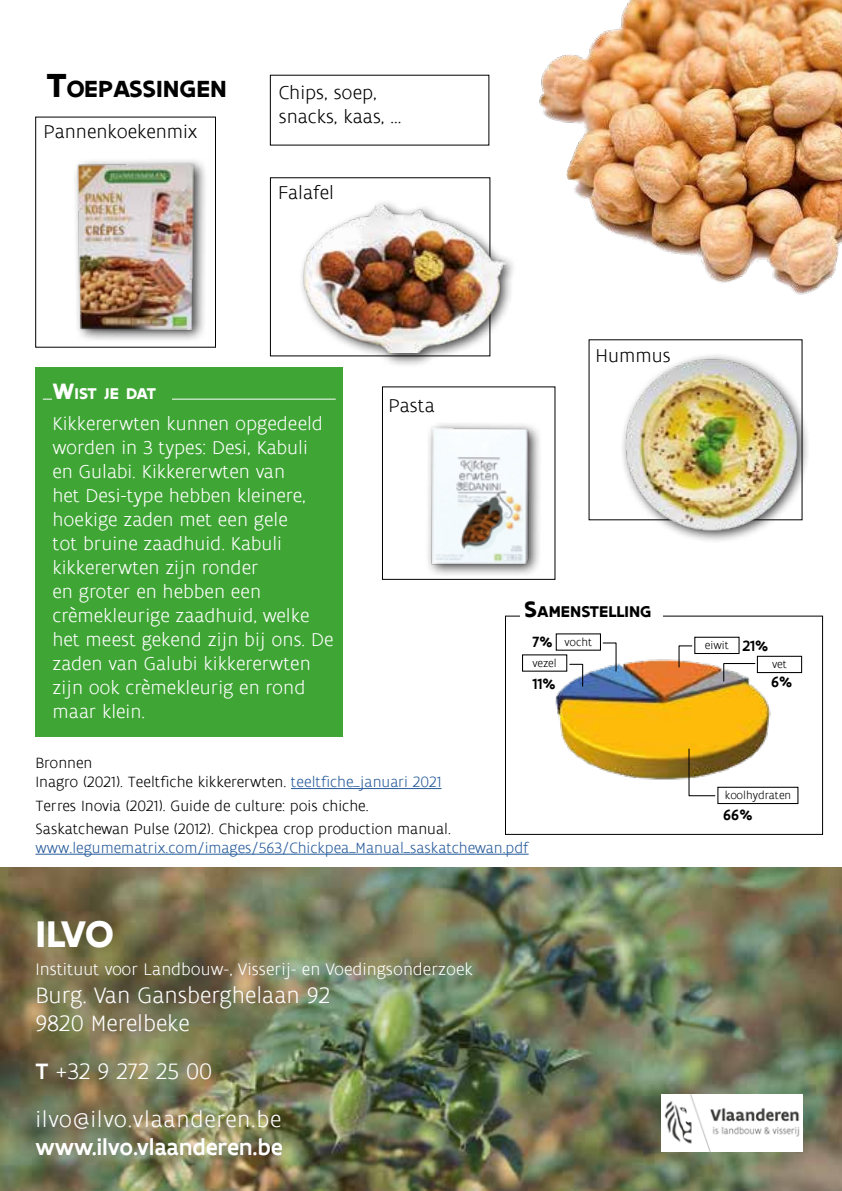
<style>
.page{position:relative;width:842px;height:1191px;background:#fff}
.page>*{position:absolute;margin:0;border:0;box-sizing:border-box;transform-origin:0 0}
.t1{font:700 40px "Flanders Art Sans";color:#fff}
.t2{font:700 25.2px "Flanders Art Sans";color:#000}
.t3{font:300 24px/28px "Flanders Art Sans";color:#fff}
.t4{font:300 24px/48px "Flanders Art Sans";letter-spacing:.03em;color:#fff}
.t5{font:500 24px "Flanders Art Sans";color:#fff}
.t6{font:300 20px/24px "Flanders Art Sans";color:#fff}
.t7{font:300 20px/24px "Flanders Art Sans";color:#000}
.t8{font:300 18px "Flanders Art Sans";color:#fff}
.t9{font:700 16.8px "Flanders Art Sans";color:#000}
.t10{font:700 16.8px "Flanders Art Sans";letter-spacing:-.03em;color:#fff}
.t11{font:300 16px/19.2px "Flanders Art Sans";color:#000}
.t12{font:300 16px "Flanders Art Sans";color:#275b9b}
.t13{font:500 16px "Flanders Art Sans";color:#000}
.t14{font:300 12px "Flanders Art Sans";color:#000}
.s1{font-size:36px}
.s2{font-size:24px}
.s3{color:#275b9b}
.s4{font-weight:500}
</style>
<div class="page">
<div style="left:270px;top:177px;width:220px;height:179px;border:1px solid #000"></div>
<img style="left:539px;top:0;width:303px;height:295px">
<img style="left:0;top:867px;width:842px;height:324px">
<div style="left:298px;top:199px;width:219px;height:169px;background:#000;opacity:.75"></div>
<img style="left:300px;top:205px;width:205px;height:147px">
<div style="left:620px;top:353px;width:191px;height:191px;background:#000;opacity:.75"></div>
<img style="left:614px;top:358px;width:188px;height:184px">
<div style="left:35px;top:367px;width:308px;height:369px;background:#3fa535"></div>
<hr style="left:43px;top:398px;width:293px;height:1px;background:#fff">
<div style="left:55px;top:383px;width:117px;height:29px;background:#3fa535"></div>
<div style="left:53px;top:381px;width:117px;height:29px;background:#3fa535"></div>
<div style="left:425px;top:421px;width:118px;height:156px;background:#000;opacity:.75"></div>
<img style="left:426px;top:421px;width:111px;height:151px">
<div style="left:35px;top:117px;width:181px;height:230px;border:1px solid #000"></div>
<div style="left:72px;top:157px;width:136px;height:186px;background:#000;opacity:.75"></div>
<img style="left:72px;top:157px;width:135px;height:181px">
<img style="left:661px;top:1094px;width:141px;height:57px">
<div style="left:505px;top:616px;width:318px;height:218px;border:1px solid #000"></div>
<div style="left:757px;top:656px;width:45px;height:17px;border:1px solid #000"></div>
<img style="left:532px;top:654px;width:241px;height:151px">
<svg style="left:678px;top:645px;width:15px;height:23px"></svg>
<div style="left:717px;top:786px;width:81px;height:18px;border:1px solid #000"></div>
<svg style="left:569px;top:663px;width:15px;height:24px"></svg>
<div style="left:694px;top:636px;width:45px;height:18px;border:1px solid #000"></div>
<svg style="left:723px;top:662px;width:33px;height:20px"></svg>
<svg style="left:688px;top:748px;width:28px;height:48px"></svg>
<div style="left:521px;top:595px;width:142px;height:35px;background:#fff"></div>
<svg style="left:602px;top:642px;width:15px;height:30px"></svg>
<hr style="left:291px;top:788px;width:150px;height:1px;background:#275b9b">
<hr style="left:35px;top:854px;width:494px;height:1px;background:#275b9b">
<p class="t2" style="left:47px;top:73px;width:182px"><span class="s1">T</span>OEPASSINGEN</p>
<p class="t7" style="left:44px;top:120px;width:155px">Pannenkoekenmix</p>
<p class="t7" style="left:279px;top:81px;width:124px">Chips, soep, snacks, kaas, ...</p>
<p class="t7" style="left:278px;top:181px;width:57px">Falafel</p>
<p class="t10" style="left:53px;top:383px;width:105px"><span class="s2">W</span>IST JE DAT</p>
<p class="t7" style="left:389px;top:394px;width:48px">Pasta</p>
<p class="t6" style="left:53px;top:412px;width:282px">Kikkererwten kunnen opgedeeld worden in 3 types: Desi, Kabuli<br>en Gulabi. Kikkererwten van<br>het Desi-type hebben kleinere, hoekige zaden met een gele<br>tot bruine zaadhuid. Kabuli kikkererwten zijn ronder<br>en groter en hebben een crèmekleurige zaadhuid, welke het meest gekend zijn bij ons. De zaden van Galubi kikkererwten zijn ook crèmekleurig en rond maar klein.</p>
<p class="t7" style="left:596px;top:344px;width:77px">Hummus</p>
<p class="t9" style="left:524px;top:600px;width:129px"><span class="s2">S</span>AMENSTELLING</p>
<p class="t13" style="left:532px;top:631px;width:22px">7%</p>
<p class="t13" style="left:742px;top:636px;width:27px">21%</p>
<p class="t14" style="left:565px;top:635px;width:29px">vocht</p>
<p class="t14" style="left:705px;top:638px;width:25px">eiwit</p>
<p class="t14" style="left:532px;top:656px;width:26px">vezel</p>
<p class="t14" style="left:772px;top:657px;width:16px">vet</p>
<p class="t13" style="left:533px;top:673px;width:25px">11%</p>
<p class="t13" style="left:771px;top:671px;width:23px">6%</p>
<p class="t11" style="left:35px;top:753px;width:408px">Bronnen<br>Inagro (2021). Teeltfiche kikkererwten. <span class="s3">teeltfiche_januari 2021</span></p>
<p class="t11" style="left:35px;top:794px;width:417px;line-height:23.2px">Terres Inovia (2021). Guide de culture: pois chiche.<br>Saskatchewan Pulse (2012). Chickpea crop production manual.</p>
<p class="t12" style="left:35px;top:838px;width:495px">www.legumematrix.com/images/563/Chickpea_Manual_saskatchewan.pdf</p>
<h1 class="t1" style="left:35px;top:908px;width:80px">ILVO</h1>
<p class="t8" style="left:35px;top:958px;width:439px">Instituut voor Landbouw-, Visserij- en Voedingsonderzoek</p>
<p class="t3" style="left:35px;top:981px;width:296px">Burg. Van Gansberghelaan 92<br>9820 Merelbeke</p>
<p class="t4" style="left:35px;top:1047px;width:247px"><span class="s4">T</span> +32 9 272 25 00 ilvo@ilvo.vlaanderen.be</p>
<p class="t5" style="left:35px;top:1131px;width:249px">www.ilvo.vlaanderen.be</p>
<p class="t14" style="left:725px;top:788px;width:68px">koolhydraten</p>
<p class="t13" style="left:723px;top:804px;width:31px">66%</p>
</div>
